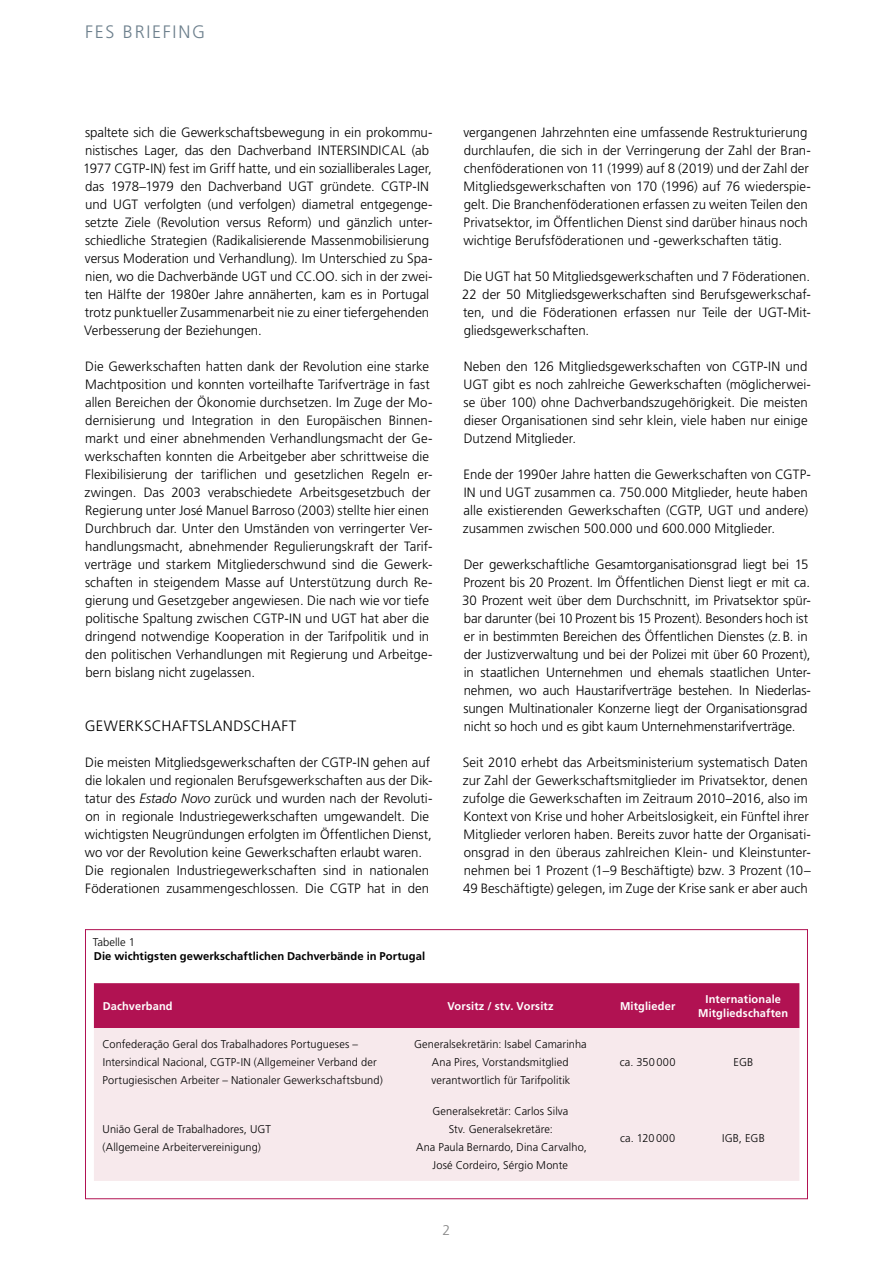
<style>
.page{position:relative;width:893px;height:1263px;background:#fff}
.page>*{position:absolute;margin:0;border:0;box-sizing:border-box;transform-origin:0 0}
.t1{font:300 18px "Frutiger LT Std";letter-spacing:.095em;color:#6d808d}
.t2{font:300 15px "Frutiger LT Std";letter-spacing:.025em;color:#000}
.t3{font:300 14.1px "Frutiger LT Std";color:#878787}
.t4{font:300 13.5px/18px "Frutiger LT Std";color:#000}
.t5{font:300 11.25px/18px "Frutiger LT Std";letter-spacing:.01em;color:#000}
.t6{font:700 11.25px/13.5px "Frutiger LT Std";letter-spacing:.015em;color:#fff;text-align:center}
.t7{font:700 11.25px "Frutiger LT Std";letter-spacing:.005em;color:#000}
.s1{font-style:italic}
</style>
<div class="page">
<div style="left:85px;top:929px;width:723px;height:270px;border:1px solid #b11252"></div>
<div style="left:94px;top:983px;width:705px;height:45px;background:#b11252"></div>
<div style="left:94px;top:1028px;width:705px;height:153px;background:#f7e9ec"></div>
<h1 class="t1" style="left:85px;top:22px;width:122px">FES BRIEFING</h1>
<p class="t4" style="left:83px;top:124px;width:351px">spaltete sich die Gewerkschaftsbewegung in ein prokommu&shy;nistisches Lager, das den Dachverband INTERSINDICAL (ab 1977 CGTP-IN) fest im Griff hatte, und ein sozialliberales Lager, das 1978–1979 den Dachverband UGT gründete. CGTP-IN und UGT verfolgten (und verfolgen) diametral entgegenge&shy;setzte Ziele (Revolution versus Reform) und gänzlich unter&shy;schiedliche Strategien (Radikalisierende Massenmobilisierung versus Moderation und Verhandlung). Im Unterschied zu Spa&shy;nien, wo die Dachverbände UGT und CC.OO. sich in der zwei&shy;ten Hälfte der 1980er Jahre annäherten, kam es in Portugal trotz punktueller Zusammenarbeit nie zu einer tiefergehenden Verbesserung der Beziehungen.</p>
<p class="t4" style="left:84px;top:358px;width:350px">Die Gewerkschaften hatten dank der Revolution eine starke Machtposition und konnten vorteilhafte Tarifverträge in fast allen Bereichen der Ökonomie durchsetzen. Im Zuge der Mo&shy;dernisierung und Integration in den Europäischen Binnen&shy;markt und einer abnehmenden Verhandlungsmacht der Ge&shy;werkschaften konnten die Arbeitgeber aber schrittweise die Flexibilisierung der tariflichen und gesetzlichen Regeln er&shy;zwingen. Das 2003 verabschiedete Arbeitsgesetzbuch der Regierung unter José Manuel Barroso (2003) stellte hier einen Durchbruch dar. Unter den Umständen von verringerter Ver&shy;handlungsmacht, abnehmender Regulierungskraft der Tarif&shy;verträge und starkem Mitgliederschwund sind die Gewerk&shy;schaften in steigendem Masse auf Unterstützung durch Re&shy;gierung und Gesetzgeber angewiesen. Die nach wie vor tiefe politische Spaltung zwischen CGTP-IN und UGT hat aber die dringend notwendige Kooperation in der Tarifpolitik und in den politischen Verhandlungen mit Regierung und Arbeitge&shy;bern bislang nicht zugelassen.</p>
<p class="t2" style="left:85px;top:717px;width:213px">GEWERKSCHAFTSLANDSCHAFT</p>
<p class="t4" style="left:85px;top:754px;width:349px">Die meisten Mitgliedsgewerkschaften der CGTP-IN gehen auf die lokalen und regionalen Berufsgewerkschaften aus der Dik&shy;tatur des <span class="s1">Estado Novo</span> zurück und wurden nach der Revoluti&shy;on in regionale Industriegewerkschaften umgewandelt. Die wichtigsten Neugründungen erfolgten im Öffentlichen Dienst, wo vor der Revolution keine Gewerkschaften erlaubt waren.<br>Die regionalen Industriegewerkschaften sind in nationalen Föderationen zusammengeschlossen. Die CGTP hat in den</p>
<p class="t5" style="left:93px;top:933px;width:44px">Tabelle 1</p>
<p class="t7" style="left:94px;top:949px;width:333px">Die wichtigsten gewerkschaftlichen Dachverbände in Portugal</p>
<p class="t4" style="left:463px;top:124px;width:349px">vergangenen Jahrzehnten eine umfassende Restrukturierung durchlaufen, die sich in der Verringerung der Zahl der Bran&shy;chenföderationen von 11 (1999) auf 8 (2019) und der Zahl der Mitgliedsgewerkschaften von 170 (1996) auf 76 wiederspie&shy;gelt. Die Branchenföderationen erfassen zu weiten Teilen den Privatsektor, im Öffentlichen Dienst sind darüber hinaus noch wichtige Berufsföderationen und -gewerkschaften tätig.</p>
<p class="t4" style="left:462px;top:268px;width:350px;text-align:justify">Die UGT hat 50 Mitgliedsgewerkschaften und 7 Föderationen.<br>22 der 50 Mitgliedsgewerkschaften sind Berufsgewerkschaf&shy;ten, und die Föderationen erfassen nur Teile der UGT-Mit&shy;gliedsgewerkschaften.</p>
<p class="t4" style="left:463px;top:358px;width:349px">Neben den 126 Mitgliedsgewerkschaften von CGTP-IN und UGT gibt es noch zahlreiche Gewerkschaften (möglicherwei&shy;se über 100) ohne Dachverbandszugehörigkeit. Die meisten dieser Organisationen sind sehr klein, viele haben nur einige Dutzend Mitglieder.</p>
<p class="t4" style="left:463px;top:466px;width:350px">Ende der 1990er Jahre hatten die Gewerkschaften von CGTP-IN und UGT zusammen ca. 750.000 Mitglieder, heute haben alle existierenden Gewerkschaften (CGTP, UGT und andere) zusammen zwischen 500.000 und 600.000 Mitglieder.</p>
<p class="t4" style="left:462px;top:556px;width:350px">Der gewerkschaftliche Gesamtorganisationsgrad liegt bei 15<br>Prozent bis 20 Prozent. Im Öffentlichen Dienst liegt er mit ca.<br>30 Prozent weit über dem Durchschnitt, im Privatsektor spür&shy;bar darunter (bei 10 Prozent bis 15 Prozent). Besonders hoch ist er in bestimmten Bereichen des Öffentlichen Dienstes (z.B. in der Justizverwaltung und bei der Polizei mit über 60 Prozent), in staatlichen Unternehmen und ehemals staatlichen Unter&shy;nehmen, wo auch Haustarifverträge bestehen. In Niederlas&shy;sungen Multinationaler Konzerne liegt der Organisationsgrad nicht so hoch und es gibt kaum Unternehmenstarifverträge.</p>
<p class="t4" style="left:463px;top:754px;width:350px">Seit 2010 erhebt das Arbeitsministerium systematisch Daten zur Zahl der Gewerkschaftsmitglieder im Privatsektor, denen zufolge die Gewerkschaften im Zeitraum 2010–2016, also im Kontext von Krise und hoher Arbeitslosigkeit, ein Fünftel ihrer Mitglieder verloren haben. Bereits zuvor hatte der Organisati&shy;onsgrad in den überaus zahlreichen Klein- und Kleinstunter&shy;nehmen bei 1 Prozent (1–9 Beschäftigte) bzw. 3 Prozent (10– 49 Beschäftigte) gelegen, im Zuge der Krise sank er aber auch</p>
<p class="t6" style="left:103px;top:999px;width:71px">Dachverband</p>
<p class="t6" style="left:447px;top:999px;width:108px">Vorsitz / stv. Vorsitz</p>
<p class="t6" style="left:620px;top:999px;width:57px">Mitglieder</p>
<p class="t6" style="left:698px;top:992px;width:92px">Internationale<br>Mitgliedschaften</p>
<p class="t5" style="left:102px;top:1035px;width:282px">Confederação Geral dos Trabalhadores Portugueses –<br>Intersindical Nacional, CGTP-IN (Allgemeiner Verband der<br>Portugiesischen Arbeiter – Nationaler Gewerkschaftsbund)</p>
<p class="t5" style="left:414px;top:1035px;width:174px;text-align:center">Generalsekretärin: Isabel Camarinha<br>Ana Pires, Vorstandsmitglied verantwortlich für Tarifpolitik</p>
<p class="t5" style="left:620px;top:1053px;width:57px">ca. 350000</p>
<p class="t5" style="left:733px;top:1053px;width:21px">EGB</p>
<p class="t5" style="left:102px;top:1121px;width:170px">União Geral de Trabalhadores, UGT (Allgemeine Arbeitervereinigung)</p>
<p class="t5" style="left:416px;top:1103px;width:172px;text-align:center">Generalsekretär: Carlos Silva<br>Stv. Generalsekretäre:<br>Ana Paula Bernardo, Dina Carvalho,<br>José Cordeiro, Sérgio Monte</p>
<p class="t3" style="left:443px;top:1222px;width:9px">2</p>
<p class="t5" style="left:620px;top:1130px;width:57px">ca. 120000</p>
<p class="t5" style="left:722px;top:1130px;width:44px">IGB, EGB</p>
</div>
